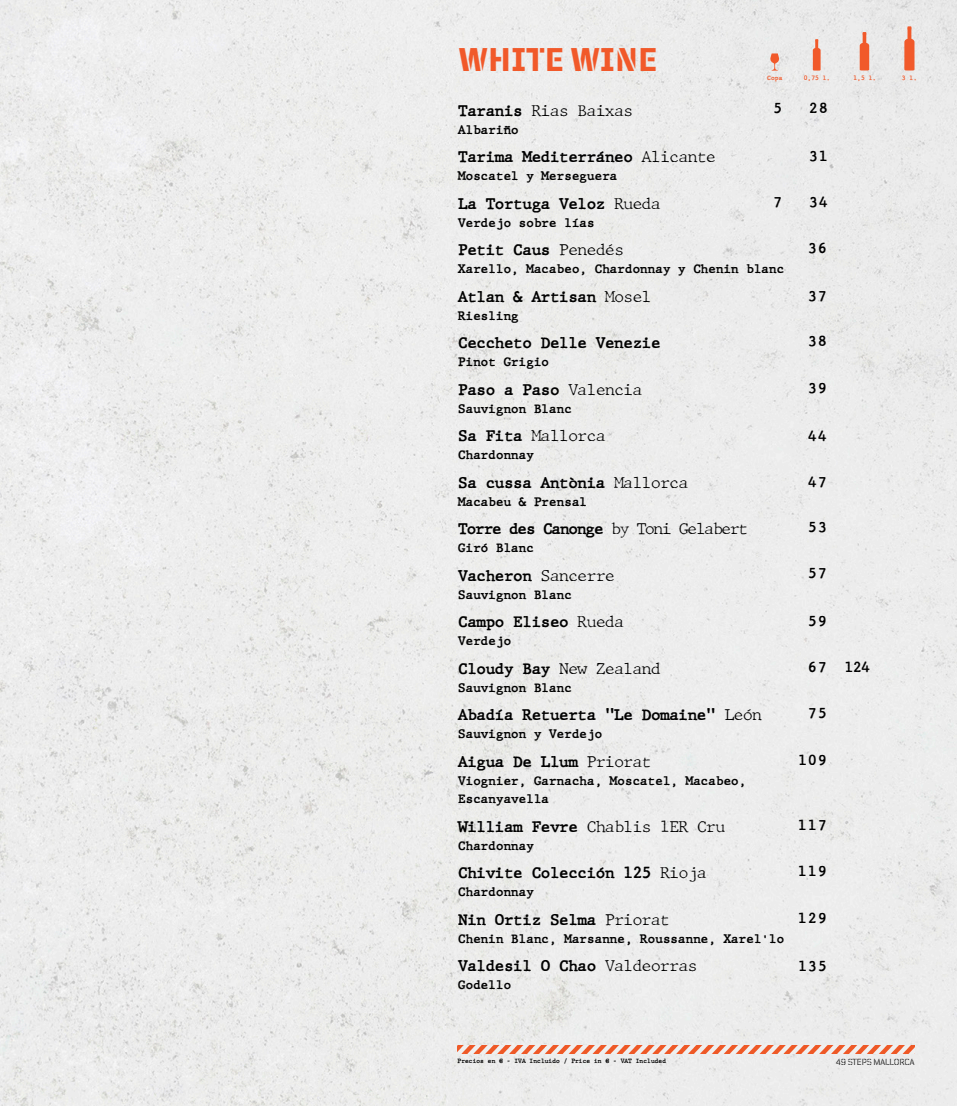
<style>
.page{position:relative;width:957px;height:1106px;background:#ececec}
.page>*{position:absolute;margin:0;border:0;box-sizing:border-box;transform-origin:0 0}
.t1{font:700 33px "TT Mussels Stencil";color:#f1592a}
.t2{font:15px "JMH Typewritermono";letter-spacing:-.12em;color:#000}
.t3{font:15px "JMH Typewritermono Fine";letter-spacing:-.12em;color:#000}
.t4{font:15px "JMH Typewritermono";letter-spacing:-.165em;color:#000}
.t5{font:13.5px "JMH Typewritermono";color:#000}
.t6{font:12px/18px "JMH Typewritermono";letter-spacing:-.1em;color:#000}
.t7{font:9px "TT Mussels Stencil";letter-spacing:-.01em;color:#000}
.t8{font:6px "JMH Typewritermono";letter-spacing:-.1em;color:#000}
.t9{font:6px "JMH Typewritermono";letter-spacing:-.1em;color:#f1592a}
.s1{font-family:"JMH Typewritermono"}
.s2{font-family:"JMH Typewritermono Fine"}
</style>
<div class="page">
<img style="left:457px;top:1045px;width:457px;height:8px">
<svg style="left:770px;top:53px;width:9px;height:18px"></svg>
<svg style="left:813px;top:39px;width:7px;height:32px"></svg>
<svg style="left:859px;top:32px;width:10px;height:38px"></svg>
<svg style="left:904px;top:26px;width:10px;height:44px"></svg>
<p class="t1" style="left:458px;top:40px;width:201px">WHITE WINE</p>
<p class="t9" style="left:767px;top:75px;width:17px">Copa</p>
<p class="t9" style="left:803px;top:75px;width:29px">0,75 l.</p>
<p class="t9" style="left:853px;top:75px;width:25px">1,5 l.</p>
<p class="t9" style="left:901px;top:75px;width:17px">3 l.</p>
<p class="t5" style="left:772px;top:100px;width:11px">5</p>
<p class="t3" style="left:457px;top:101px;width:178px"><span class="s1">Taranis</span> Rias Baixas</p>
<p class="t6" style="left:457px;top:121px;width:63px">Albariño</p>
<p class="t2" style="left:457px;top:148px;width:260px">Tarima Mediterráneo <span class="s2">Alicante</span></p>
<p class="t6" style="left:457px;top:167px;width:162px">Moscatel y Merseguera</p>
<p class="t2" style="left:457px;top:194px;width:205px">La Tortuga Veloz <span class="s2">Rueda</span></p>
<p class="t6" style="left:457px;top:214px;width:139px">Verdejo sobre lías</p>
<p class="t2" style="left:457px;top:241px;width:169px">Petit Caus <span class="s2">Penedés</span></p>
<p class="t6" style="left:457px;top:260px;width:329px">Xarello, Macabeo, Chardonnay y Chenin blanc</p>
<p class="t2" style="left:457px;top:287px;width:196px">Atlan &amp; Artisan <span class="s2">Mosel</span></p>
<p class="t6" style="left:457px;top:307px;width:63px">Riesling</p>
<p class="t2" style="left:457px;top:334px;width:205px">Ceccheto Delle Venezie</p>
<p class="t6" style="left:457px;top:353px;width:94px">Pinot Grigio</p>
<p class="t2" style="left:457px;top:380px;width:187px">Paso a Paso <span class="s2">Valencia</span></p>
<p class="t6" style="left:457px;top:400px;width:116px">Sauvignon Blanc</p>
<p class="t3" style="left:457px;top:426px;width:150px"><span class="s1">Sa Fita</span> Mallorca</p>
<p class="t6" style="left:457px;top:446px;width:79px">Chardonnay</p>
<p class="t2" style="left:457px;top:473px;width:233px">Sa cussa Antònia <span class="s2">Mallorca</span></p>
<p class="t6" style="left:457px;top:493px;width:132px">Macabeu &amp; Prensal</p>
<p class="t4" style="left:457px;top:520px;width:293px">Torre des Canonge <span class="s2">by Toni Gelabert</span></p>
<p class="t6" style="left:457px;top:539px;width:79px">Giró Blanc</p>
<p class="t2" style="left:457px;top:566px;width:159px">Vacheron <span class="s2">Sancerre</span></p>
<p class="t6" style="left:457px;top:586px;width:116px">Sauvignon Blanc</p>
<p class="t2" style="left:457px;top:613px;width:169px">Campo Eliseo <span class="s2">Rueda</span></p>
<p class="t6" style="left:457px;top:632px;width:56px">Verdejo</p>
<p class="t3" style="left:457px;top:659px;width:205px"><span class="s1">Cloudy Bay</span> New Zealand</p>
<p class="t6" style="left:457px;top:679px;width:116px">Sauvignon Blanc</p>
<p class="t2" style="left:457px;top:706px;width:306px">Abadía Retuerta “Le Domaine” <span class="s2">León</span></p>
<p class="t6" style="left:457px;top:725px;width:147px">Sauvignon y Verdejo</p>
<p class="t2" style="left:457px;top:752px;width:196px">Aigua De Llum <span class="s2">Priorat</span></p>
<p class="t6" style="left:457px;top:772px;width:291px">Viognier, Garnacha, Moscatel, Macabeo,<br>Escanyavella</p>
<p class="t3" style="left:457px;top:816px;width:270px"><span class="s1">William Fevre</span> Chablis 1ER Cru</p>
<p class="t6" style="left:457px;top:836px;width:79px">Chardonnay</p>
<p class="t2" style="left:457px;top:863px;width:251px">Chivite Colección 125 <span class="s2">Rioja</span></p>
<p class="t6" style="left:457px;top:883px;width:79px">Chardonnay</p>
<p class="t2" style="left:457px;top:910px;width:215px">Nin Ortiz Selma <span class="s2">Priorat</span></p>
<p class="t6" style="left:457px;top:929px;width:329px">Chenin Blanc, Marsanne, Roussanne, Xarel·lo</p>
<p class="t2" style="left:457px;top:956px;width:242px">Valdesil O Chao <span class="s2">Valdeorras</span></p>
<p class="t6" style="left:457px;top:976px;width:56px">Godello</p>
<p class="t5" style="left:772px;top:194px;width:11px">7</p>
<p class="t5" style="left:808px;top:100px;width:21px">28</p>
<p class="t5" style="left:808px;top:148px;width:21px">31</p>
<p class="t5" style="left:808px;top:194px;width:21px">34</p>
<p class="t5" style="left:807px;top:240px;width:21px">36</p>
<p class="t5" style="left:807px;top:287px;width:21px">37</p>
<p class="t5" style="left:807px;top:333px;width:21px">38</p>
<p class="t5" style="left:807px;top:380px;width:21px">39</p>
<p class="t5" style="left:807px;top:428px;width:21px">44</p>
<p class="t5" style="left:807px;top:474px;width:21px">47</p>
<p class="t5" style="left:807px;top:519px;width:21px">53</p>
<p class="t5" style="left:807px;top:565px;width:21px">57</p>
<p class="t5" style="left:807px;top:613px;width:21px">59</p>
<p class="t5" style="left:807px;top:658px;width:21px">67</p>
<p class="t5" style="left:807px;top:704px;width:21px">75</p>
<p class="t5" style="left:797px;top:752px;width:31px">109</p>
<p class="t5" style="left:797px;top:817px;width:31px">117</p>
<p class="t5" style="left:797px;top:863px;width:31px">119</p>
<p class="t5" style="left:797px;top:909px;width:31px">129</p>
<p class="t5" style="left:797px;top:957px;width:31px">135</p>
<p class="t5" style="left:844px;top:658px;width:28px">124</p>
<p class="t8" style="left:457px;top:1056px;width:211px">Precios en € - IVA Incluido / Price in € - VAT Included</p>
<p class="t7" style="left:836px;top:1056px;width:80px">49 STEPS MALLORCA</p>
</div>
